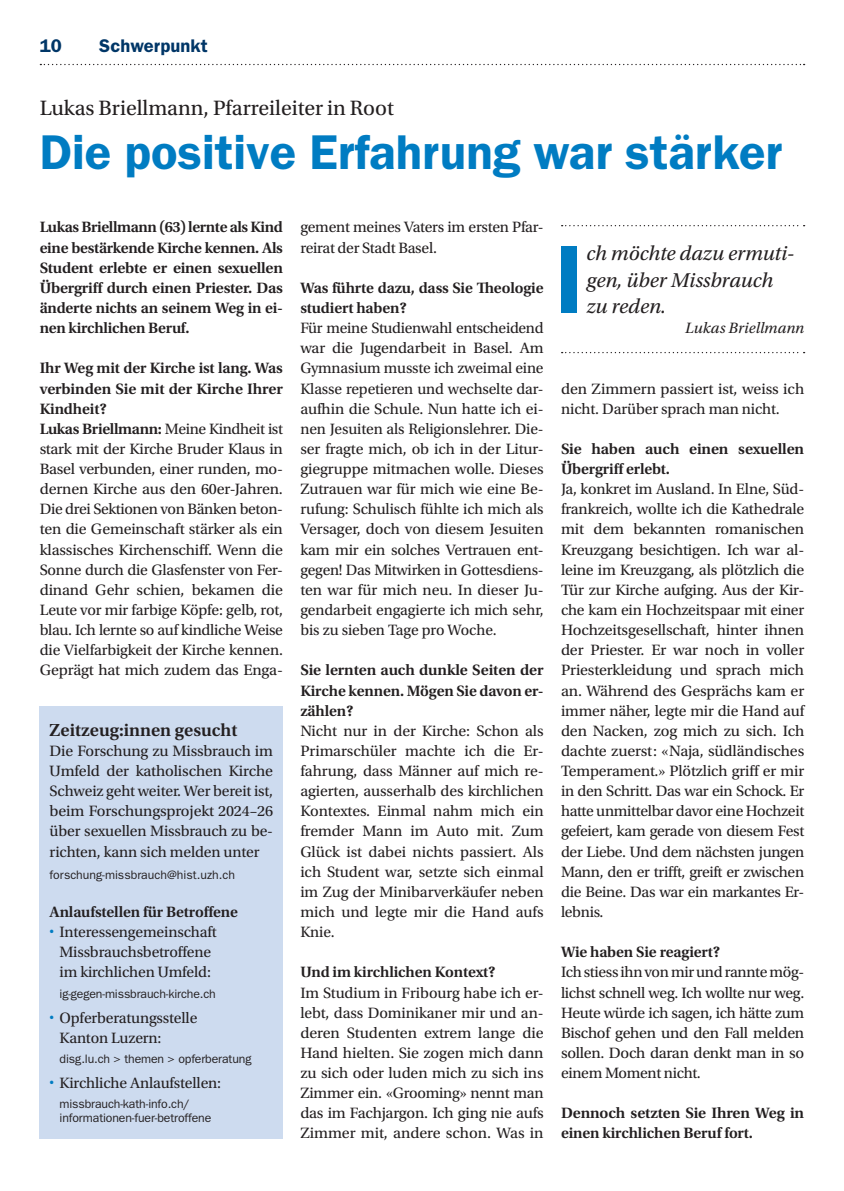
<style>
.page{position:relative;width:844px;height:1191px;background:#fff}
.page>*{position:absolute;margin:0;border:0;box-sizing:border-box;transform-origin:0 0}
.t1{font:600 97.48px "ITC Franklin Gothic Std";color:#007cc2}
.t2{font:600 49px "ITC Franklin Gothic Std";color:#007cc2}
.t3{font:21.88px "Utopia Std";color:#231f20}
.t4{font:italic 21px/26.2px "Utopia Std";color:#231f20}
.t5{font:600 18.38px "Utopia Std";color:#231f20}
.t6{font:600 18.38px "ITC Franklin Gothic Std";letter-spacing:.005em;color:#003667}
.t7{font:15.75px/20.1px "Utopia Std";letter-spacing:-.01em;color:#231f20;text-align:justify}
.t8{font:600 15.75px/20.1px "Utopia Std";letter-spacing:-.01em;color:#231f20}
.t9{font:italic 15.75px "Utopia Std";color:#231f20}
.t10{font:12.25px/14.9px "ITC Franklin Gothic Std";letter-spacing:-.01em;color:#231f20}
.s1{font-weight:600}
</style>
<div class="page">
<svg style="left:40px;top:64px;width:764px;height:1px"></svg>
<div style="left:40px;top:705px;width:243px;height:433px;background:#cddbef"></div>
<svg style="left:561px;top:225px;width:243px;height:1px"></svg>
<svg style="left:561px;top:352px;width:243px;height:1px"></svg>
<p class="t6" style="left:40px;top:35px;width:24px">10</p>
<p class="t6" style="left:99px;top:35px;width:110px">Schwerpunkt</p>
<h3 class="t3" style="left:40px;top:96px;width:355px">Lukas Briellmann, Pfarreileiter in Root</h3>
<h2 class="t2" style="left:40px;top:123px;width:743px">Die positive Erfahrung war stärker</h2>
<p class="t8" style="left:40px;top:217px;width:245px;text-align:justify">Lukas Briellmann (63) lernte als Kind eine bestärkende Kirche kennen. Als Student erlebte er einen sexuellen Übergriff durch einen Priester. Das änderte nichts an seinem Weg in ei&shy;nen kirchlichen Beruf.</p>
<p class="t7" style="left:40px;top:358px;width:245px;text-align:left"><span class="s1">Ihr Weg mit der Kirche ist lang. Was verbinden Sie mit der Kirche Ihrer Kindheit?<br>Lukas Briellmann:</span> Meine Kindheit ist stark mit der Kirche Bruder Klaus in Basel verbunden, einer runden, mo&shy;dernen Kirche aus den 60er-Jahren.<br>Die drei Sektionen von Bänken beton&shy;ten die Gemeinschaft stärker als ein klassisches Kirchenschiff. Wenn die Sonne durch die Glasfenster von Fer&shy;dinand Gehr schien, bekamen die Leute vor mir farbige Köpfe: gelb, rot, blau. Ich lernte so auf kindliche Weise die Vielfarbigkeit der Kirche kennen.<br>Geprägt hat mich zudem das Enga-</p>
<p class="t5" style="left:50px;top:719px;width:189px">Zeitzeug:innen gesucht</p>
<p class="t7" style="left:50px;top:741px;width:225px">Die Forschung zu Missbrauch im Umfeld der katholischen Kirche Schweiz geht weiter. Wer bereit ist, beim Forschungsprojekt 2024–26 über sexuellen Missbrauch zu be&shy;richten, kann sich melden unter</p>
<p class="t10" style="left:50px;top:867px;width:187px">forschung-missbrauch@hist.uzh.ch</p>
<p class="t8" style="left:50px;top:902px;width:190px">Anlaufstellen für Betroffene</p>
<p class="t7" style="left:50px;top:922px;width:168px;text-align:center"><sup>•</sup> Interessengemeinschaft<br>Missbrauchsbetroffene im kirchlichen Umfeld:</p>
<p class="t10" style="left:60px;top:986px;width:158px">ig-gegen-missbrauch-kirche.ch</p>
<p class="t7" style="left:60px;top:1007px;width:139px;text-indent:-10px"><sup>•</sup> Opferberatungsstelle<br>Kanton Luzern:</p>
<p class="t10" style="left:60px;top:1051px;width:193px">disg.lu.ch &gt; themen &gt; opferberatung</p>
<p class="t7" style="left:50px;top:1072px;width:173px"><sup>•</sup> Kirchliche Anlaufstellen:</p>
<p class="t10" style="left:60px;top:1096px;width:153px">missbrauch-kath-info.ch/ informationen-fuer-betroffene</p>
<p class="t7" style="left:300px;top:217px;width:245px">gement meines Vaters im ersten Pfar&shy;reirat der Stadt Basel.</p>
<p class="t8" style="left:300px;top:278px;width:245px">Was führte dazu, dass Sie Theologie studiert haben?</p>
<p class="t7" style="left:300px;top:318px;width:245px">Für meine Studienwahl entscheidend war die Jugendarbeit in Basel. Am Gymnasium musste ich zweimal eine Klasse repetieren und wechselte dar&shy;aufhin die Schule. Nun hatte ich ei&shy;nen Jesuiten als Religionslehrer. Die&shy;ser fragte mich, ob ich in der Litur&shy;giegruppe mitmachen wolle. Dieses Zutrauen war für mich wie eine Be&shy;rufung: Schulisch fühlte ich mich als Versager, doch von diesem Jesuiten kam mir ein solches Vertrauen ent&shy;gegen! Das Mitwirken in Gottesdiens&shy;ten war für mich neu. In dieser Ju&shy;gendarbeit engagierte ich mich sehr, bis zu sieben Tage pro Woche.</p>
<p class="t8" style="left:300px;top:660px;width:245px;text-align:justify">Sie lernten auch dunkle Seiten der Kirche kennen. Mögen Sie davon er&shy;zählen?</p>
<p class="t7" style="left:300px;top:721px;width:245px">Nicht nur in der Kirche: Schon als Primarschüler machte ich die Er&shy;fahrung, dass Männer auf mich re&shy;agierten, ausserhalb des kirchlichen Kontextes. Einmal nahm mich ein fremder Mann im Auto mit. Zum Glück ist dabei nichts passiert. Als ich Student war, setzte sich einmal im Zug der Minibarverkäufer neben mich und legte mir die Hand aufs Knie.</p>
<p class="t8" style="left:300px;top:962px;width:197px">Und im kirchlichen Kontext?</p>
<p class="t7" style="left:300px;top:982px;width:245px">Im Studium in Fribourg habe ich er&shy;lebt, dass Dominikaner mir und an&shy;deren Studenten extrem lange die Hand hielten. Sie zogen mich dann zu sich oder luden mich zu sich ins Zimmer ein. «Grooming» nennt man das im Fachjargon. Ich ging nie aufs Zimmer mit, andere schon. Was in</p>
<h1 class="t1" style="left:554px;top:222px;width:31px">I</h1>
<h3 class="t4" style="left:586px;top:241px;width:209px">ch möchte dazu ermuti&shy;gen, über Missbrauch zu reden.</h3>
<p class="t9" style="left:685px;top:319px;width:120px">Lukas Briellmann</p>
<p class="t7" style="left:561px;top:378px;width:245px">den Zimmern passiert ist, weiss ich nicht. Darüber sprach man nicht.</p>
<p class="t8" style="left:561px;top:439px;width:245px">Sie haben auch einen sexuellen<br>Übergriff erlebt.</p>
<p class="t7" style="left:561px;top:479px;width:245px">Ja, konkret im Ausland. In Elne, Süd&shy;frankreich, wollte ich die Kathedrale mit dem bekannten romanischen Kreuzgang besichtigen. Ich war al&shy;leine im Kreuzgang, als plötzlich die Tür zur Kirche aufging. Aus der Kir&shy;che kam ein Hochzeitspaar mit einer Hochzeitsgesellschaft, hinter ihnen der Priester. Er war noch in voller Priesterkleidung und sprach mich an. Während des Gesprächs kam er immer näher, legte mir die Hand auf den Nacken, zog mich zu sich. Ich dachte zuerst: «Naja, südländisches Temperament.» Plötzlich griff er mir in den Schritt. Das war ein Schock. Er hatte unmittelbar davor eine Hochzeit gefeiert, kam gerade von diesem Fest der Liebe. Und dem nächsten jungen Mann, den er trifft, greift er zwischen die Beine. Das war ein markantes Er&shy;lebnis.</p>
<p class="t8" style="left:561px;top:942px;width:161px">Wie haben Sie reagiert?</p>
<p class="t7" style="left:561px;top:962px;width:245px">Ich stiess ihn von mir und rannte mög&shy;lichst schnell weg. Ich wollte nur weg.<br>Heute würde ich sagen, ich hätte zum Bischof gehen und den Fall melden sollen. Doch daran denkt man in so einem Moment nicht.</p>
<p class="t8" style="left:561px;top:1103px;width:245px">Dennoch setzten Sie Ihren Weg in einen kirchlichen Beruf fort.</p>
</div>
